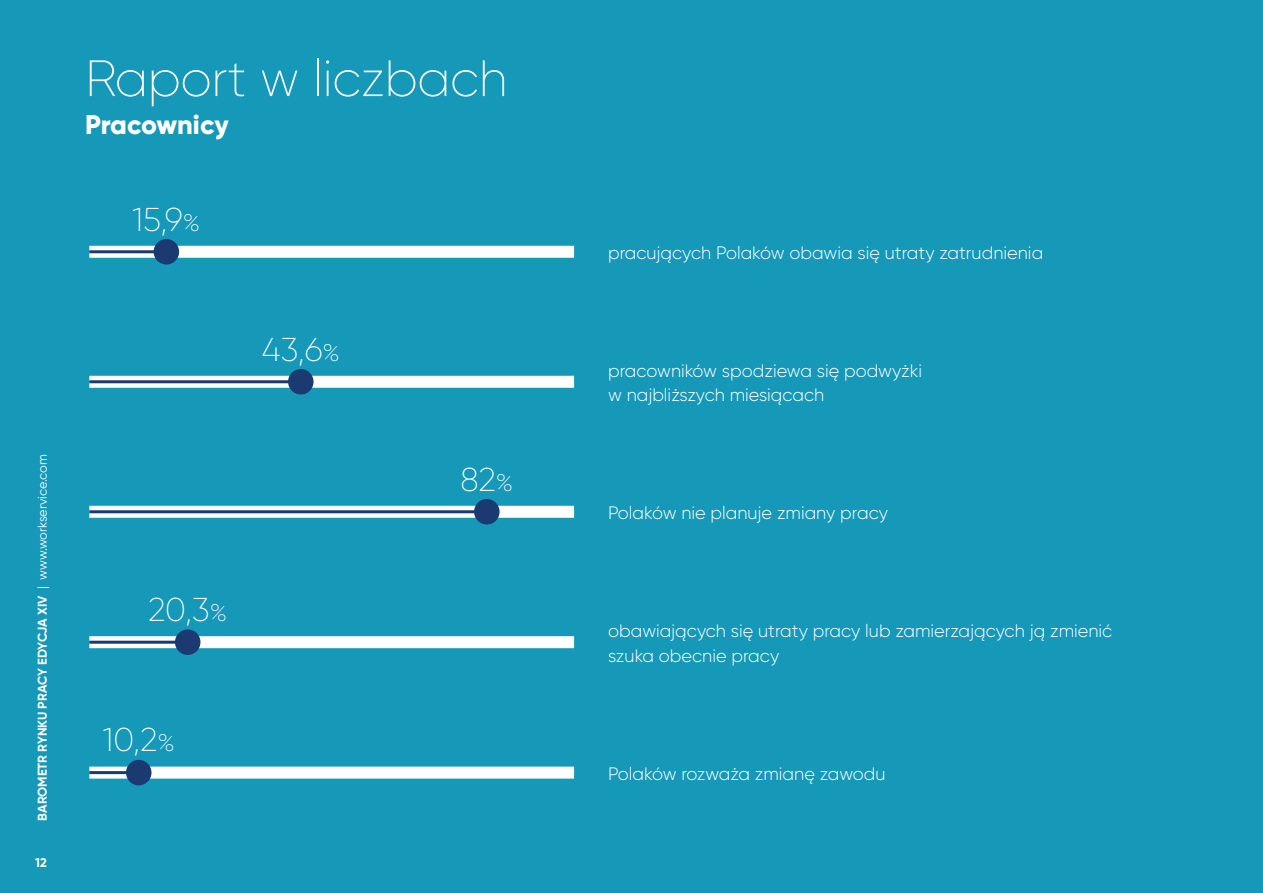
<style>
.page{position:relative;width:1263px;height:893px;background:#1699b8}
.page>*{position:absolute;margin:0;border:0;box-sizing:border-box;transform-origin:0 0}
.t1{font:200 51px "Gilroy";letter-spacing:-.01em;color:#fff}
.t2{font:200 33px "Gilroy";color:#fff}
.t3{font:800 27px "Gilroy";color:#fff}
.t4{font:300 18px/24.8px "Gilroy";color:#fff}
.t5{font:700 12.75px "Gilroy";color:#fff}
.s1{font-size:24px}
.s2{font-weight:400}
</style>
<div class="page">
<div style="left:89px;top:246px;width:485px;height:12px;background:#fff"></div>
<hr style="left:89px;top:250px;width:77px;height:3px;background:#1c3a72">
<div style="left:154px;top:239px;width:25px;height:26px;background:#1c3a72;border-radius:50%"></div>
<div style="left:89px;top:376px;width:485px;height:12px;background:#fff"></div>
<hr style="left:89px;top:380px;width:212px;height:3px;background:#1c3a72">
<div style="left:288px;top:369px;width:26px;height:25px;background:#1c3a72;border-radius:50%"></div>
<div style="left:89px;top:506px;width:485px;height:12px;background:#fff"></div>
<hr style="left:89px;top:510px;width:398px;height:3px;background:#1c3a72">
<div style="left:474px;top:499px;width:26px;height:25px;background:#1c3a72;border-radius:50%"></div>
<div style="left:89px;top:636px;width:485px;height:12px;background:#fff"></div>
<hr style="left:89px;top:641px;width:99px;height:3px;background:#1c3a72">
<div style="left:175px;top:629px;width:25px;height:26px;background:#1c3a72;border-radius:50%"></div>
<div style="left:89px;top:767px;width:485px;height:12px;background:#fff"></div>
<hr style="left:89px;top:771px;width:50px;height:3px;background:#1c3a72">
<div style="left:126px;top:760px;width:25px;height:25px;background:#1c3a72;border-radius:50%"></div>
<h1 class="t1" style="left:85px;top:47px;width:424px">Raport w liczbach</h1>
<h3 class="t3" style="left:85px;top:108px;width:145px">Pracownicy</h3>
<h2 class="t2" style="left:133px;top:199px;width:69px">15,9<span class="s1">%</span></h2>
<p class="t5" style="left:34px;top:821px;width:368px;rotate:-90deg">BAROMETR RYNKU PRACY EDYCJA XIV <span class="s2">| www.workservice.com</span></p>
<p class="t5" style="left:35px;top:855px;width:13px">12</p>
<h2 class="t2" style="left:262px;top:329px;width:80px">43,6<span class="s1">%</span></h2>
<h2 class="t2" style="left:148px;top:589px;width:81px">20,3<span class="s1">%</span></h2>
<h2 class="t2" style="left:103px;top:720px;width:74px">10,2<span class="s1">%</span></h2>
<h2 class="t2" style="left:460px;top:459px;width:54px">82<span class="s1">%</span></h2>
<p class="t4" style="left:608px;top:240px;width:437px">pracujących Polaków obawia się utraty zatrudnienia</p>
<p class="t4" style="left:608px;top:358px;width:315px">pracowników spodziewa się podwyżki w najbliższych miesiącach</p>
<p class="t4" style="left:608px;top:500px;width:281px">Polaków nie planuje zmiany pracy</p>
<p class="t4" style="left:608px;top:619px;width:506px">obawiających się utraty pracy lub zamierzających ją zmienić szuka obecnie pracy</p>
<p class="t4" style="left:608px;top:761px;width:279px">Polaków rozważa zmianę zawodu</p>
</div>
